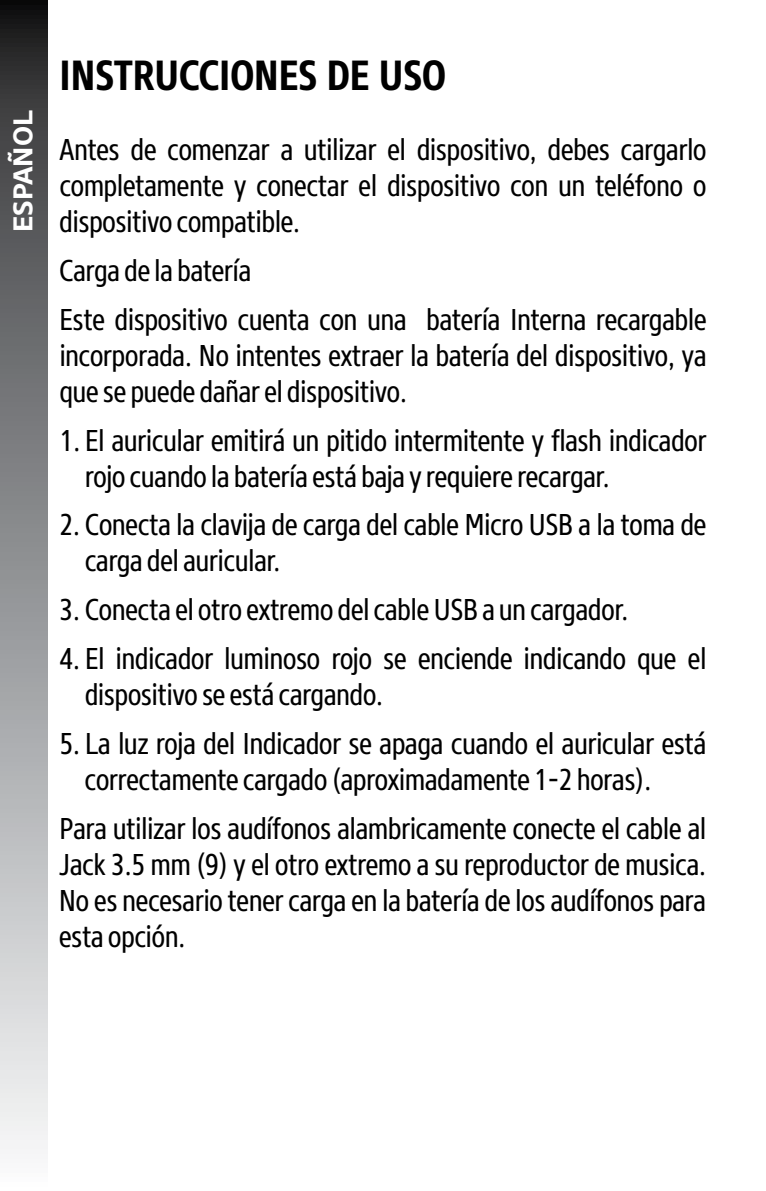
<style>
.page{position:relative;width:766px;height:1191px;background:#fff}
.page>*{position:absolute;margin:0;border:0;box-sizing:border-box;transform-origin:0 0}
.t1{font:700 42px "Core Sans N67 Cn";color:#000}
.t2{font:30px/36px "Core Sans N47 Cn";color:#000}
.t3{font:700 27px "Core Sans N65";color:#fff}
</style>
<div class="page">
<svg style="left:0;top:0;width:48px;height:1149px;background:#8f9092"></svg>
<p class="t3" style="left:5px;top:232px;width:123px;rotate:-90deg">ESPAÑOL</p>
<h1 class="t1" style="left:60px;top:48px;width:388px">INSTRUCCIONES DE USO</h1>
<p class="t2" style="left:60px;top:132px;width:648px;text-align:justify">Antes de comenzar a utilizar el dispositivo, debes cargarlo completamente y conectar el dispositivo con un teléfono o dispositivo compatible.</p>
<p class="t2" style="left:60px;top:246px;width:648px;line-height:48.6px">Carga de la batería<br>Este dispositivo cuenta con una batería Interna recargable</p>
<p class="t2" style="left:60px;top:337px;width:648px">incorporada. No intentes extraer la batería del dispositivo, ya que se puede dañar el dispositivo.</p>
<p class="t2" style="left:85px;top:422px;width:622px;text-indent:-25px">1. El auricular emitirá un pitido intermitente y flash indicador rojo cuando la batería está baja y requiere recargar.</p>
<p class="t2" style="left:85px;top:507px;width:622px;text-indent:-25px">2. Conecta la clavija de carga del cable Micro USB a la toma de carga del auricular.</p>
<p class="t2" style="left:59px;top:591px;width:570px">3. Conecta el otro extremo delcable USB a un cargador.</p>
<p class="t2" style="left:85px;top:640px;width:622px;text-indent:-26px">4. El indicador luminoso rojo se enciende indicando que el dispositivo se está cargando.</p>
<p class="t2" style="left:85px;top:725px;width:622px;text-indent:-25px">5. La luz roja del Indicador se apaga cuando el auricular está correctamente cargado (aproximadamente 1-2 horas).</p>
<p class="t2" style="left:59px;top:810px;width:648px;text-align:justify">Para utilizar los audífonos alambricamente conecte el cable al Jack 3.5 mm (9) y el otro extremo a su reproductor de musica.<br>No es necesario tener carga en la batería de los audífonos para esta opción.</p>
</div>
